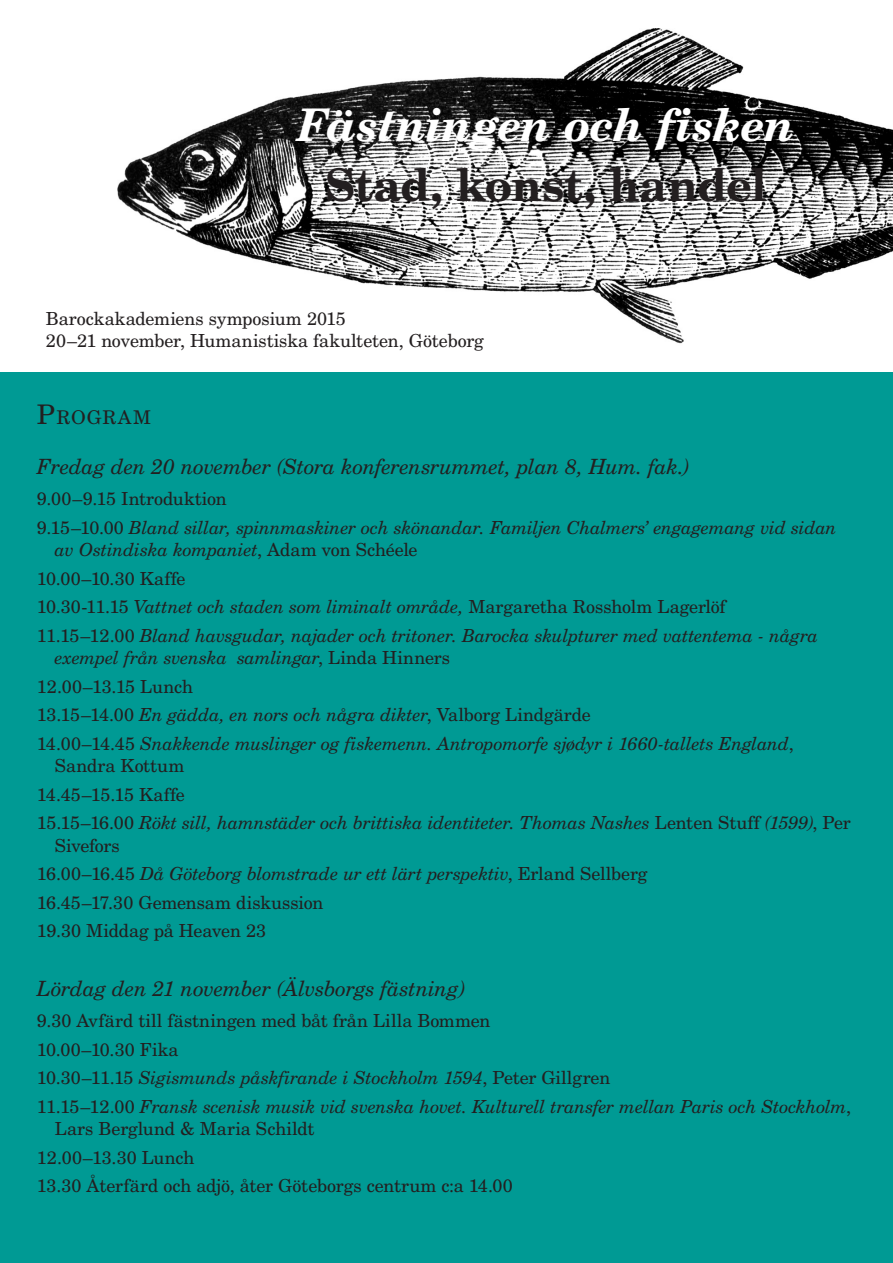
<style>
.page{position:relative;width:893px;height:1263px;background:#fff}
.page>*{position:absolute;margin:0;border:0;box-sizing:border-box;transform-origin:0 0}
.t1{font:italic 700 45px "New Century Schlbk";letter-spacing:-.02em;color:#fff}
.t2{font:700 45px "New Century Schlbk";letter-spacing:-.01em;color:#231f20}
.t3{font:italic 21px "New Century Schlbk";letter-spacing:-.015em;color:#231f20}
.t4{font:18.9px "New Century Schlbk";letter-spacing:.06em;color:#231f20}
.t5{font:italic 18px/22.5px "New Century Schlbk";letter-spacing:-.015em;color:#231f20}
.t6{font:18px "New Century Schlbk";letter-spacing:-.005em;color:#231f20}
.s1{font-size:27px}
.s2{font-style:normal}
.s3{font-style:italic}
</style>
<div class="page">
<div style="left:0;top:373px;width:893px;height:890px;background:#009a94"></div>
<img style="left:117px;top:28px;width:776px;height:316px">
<p class="t1" style="left:297px;top:96px;width:499px">Fästningen och fisken</p>
<p class="t2" style="left:325px;top:157px;width:443px">Stad, konst, handel</p>
<p class="t6" style="left:46px;top:308px;width:301px">Barockakademiens symposium 2015</p>
<p class="t6" style="left:46px;top:329px;width:439px">20–21 november, Humanistiska fakulteten, Göteborg</p>
<p class="t4" style="left:37px;top:406px;width:116px"><span class="s1">P</span>ROGRAM</p>
<p class="t3" style="left:37px;top:454px;width:654px">Fredag den 20 november (Stora konferensrummet, plan 8, Hum. fak.)</p>
<p class="t6" style="left:37px;top:488px;width:191px">9.00–9.15 Introduktion</p>
<p class="t5" style="left:55px;top:516px;width:783px;text-indent:-18px"><span class="s2">9.15–10.00</span> Bland sillar, spinnmaskiner och skönandar. Familjen Chalmers’ engagemang vid sidan av Ostindiska kompaniet<span class="s2">, Adam von Schéele</span></p>
<p class="t6" style="left:37px;top:567px;width:150px">10.00–10.30 Kaffe</p>
<p class="t6" style="left:37px;top:596px;width:690px">10.30-11.15 <span class="s3">Vattnet och staden som liminalt område,</span> Margaretha Rossholm Lagerlöf</p>
<p class="t5" style="left:55px;top:624px;width:765px;text-indent:-18px"><span class="s2">11.15–12.00</span> Bland havsgudar, najader och tritoner. Barocka skulpturer med vattentema - några exempel från svenska samlingar<span class="s2">, Linda Hinners</span></p>
<p class="t6" style="left:37px;top:675px;width:158px">12.00–13.15 Lunch</p>
<p class="t6" style="left:37px;top:704px;width:555px">13.15–14.00 <span class="s3">En gädda, en nors och några dikter</span>, Valborg Lindgärde</p>
<p class="t5" style="left:55px;top:732px;width:740px;text-indent:-18px"><span class="s2">14.00–14.45</span> Snakkende muslinger og fiskemenn. Antropomorfe sjødyr i 1660-tallets England<span class="s2">,<br>Sandra Kottum</span></p>
<p class="t6" style="left:37px;top:783px;width:149px">14.45–15.15 Kaffe</p>
<p class="t5" style="left:55px;top:812px;width:797px;text-indent:-18px"><span class="s2">15.15–16.00</span> Rökt sill, hamnstäder och brittiska identiteter. Thomas Nashes <span class="s2">Lenten Stuff</span> (1599)<span class="s2">, Per<br>Sivefors</span></p>
<p class="t5" style="left:37px;top:863px;width:612px"><span class="s2">16.00–16.45</span> Då Göteborg blomstrade ur ett lärt perspektiv<span class="s2">, Erland Sellberg</span></p>
<p class="t6" style="left:37px;top:891px;width:288px">16.45–17.30 Gemensam diskussion</p>
<p class="t6" style="left:37px;top:920px;width:231px">19.30 Middag på Heaven 23</p>
<p class="t3" style="left:37px;top:976px;width:430px">Lördag den 21 november (Älvsborgs fästning)</p>
<p class="t6" style="left:37px;top:1010px;width:455px">9.30 Avfärd till fästningen med båt från Lilla Bommen</p>
<p class="t6" style="left:37px;top:1038px;width:143px">10.00–10.30 Fika</p>
<p class="t5" style="left:37px;top:1067px;width:575px"><span class="s2">10.30–11.15</span> Sigismunds påskfirande i Stockholm 1594<span class="s2">, Peter Gillgren</span></p>
<p class="t5" style="left:55px;top:1095px;width:797px;text-indent:-18px"><span class="s2">11.15–12.00</span> Fransk scenisk musik vid svenska hovet. Kulturell transfer mellan Paris och Stockholm<span class="s2">,<br>Lars Berglund &amp; Maria Schildt</span></p>
<p class="t6" style="left:37px;top:1146px;width:159px">12.00–13.30 Lunch</p>
<p class="t6" style="left:37px;top:1175px;width:477px">13.30 Återfärd och adjö, åter Göteborgs centrum c:a 14.00</p>
</div>
